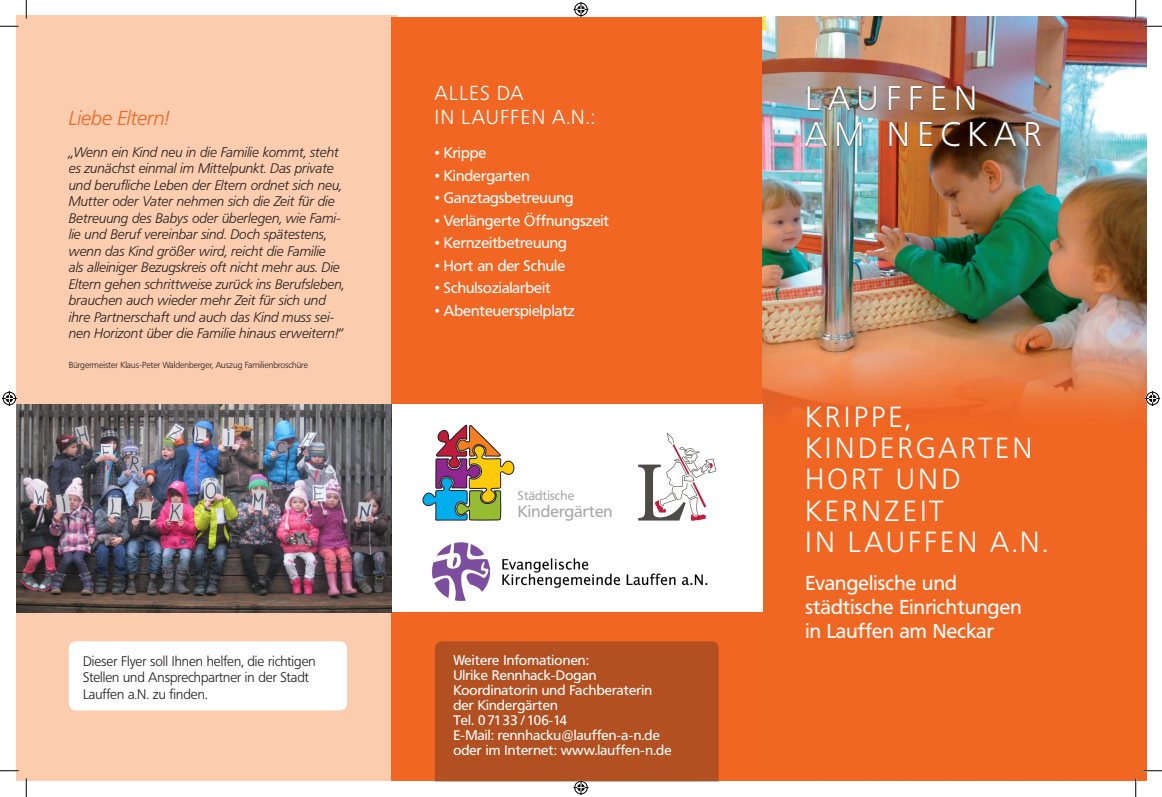
<style>
.page{position:relative;width:1162px;height:797px;background:#fff}
.page>*{position:absolute;margin:0;border:0;box-sizing:border-box;transform-origin:0 0}
.t1{font:300 33.75px "Frutiger BQ";letter-spacing:.22em;color:#fff}
.t2{font:300 28.75px "Frutiger BQ";letter-spacing:.12em;color:#fff}
.t3{font:300 28.75px "Frutiger BQ";letter-spacing:.14em;color:#fff}
.t4{font:20px "Frutiger BQ";letter-spacing:.01em;color:#fff}
.t5{font:300 20px "Frutiger BQ";letter-spacing:.07em;color:#fff}
.t6{font:italic 300 20px "Frutiger BQ";color:#f16623}
.t7{font:16.25px "Frutiger BQ";letter-spacing:.01em;color:#a8a9ad}
.t8{font:15px "Frutiger BQ";color:#fff}
.t9{font:italic 300 13.75px/16.5px "Frutiger BQ";color:#231f20}
.t10{font:13.75px "Frutiger BQ";letter-spacing:.01em;color:#fff}
.t11{font:300 13.75px/16.5px "Frutiger BQ";color:#231f20}
.t12{font:12.5px "Frutiger BQ";letter-spacing:.01em;color:#a8a9ad}
.t13{font:300 8.75px "Frutiger BQ";color:#231f20}
</style>
<div class="page">
<div style="left:16px;top:16px;width:380px;height:765px;background:#fbccae"></div>
<div style="left:391px;top:17px;width:372px;height:763px;background:#f16623"></div>
<img style="left:763px;top:17px;width:383px;height:763px">
<div style="left:435px;top:641px;width:283px;height:140px;background:#b35022"></div>
<div style="left:391px;top:405px;width:372px;height:207px;background:#fff"></div>
<svg style="left:422px;top:424px;width:93px;height:97px"></svg>
<svg style="left:638px;top:432px;width:78px;height:88px"></svg>
<img style="left:804px;top:85px;width:237px;height:62px">
<img style="left:432px;top:542px;width:276px;height:58px">
<img style="left:16px;top:405px;width:375px;height:207px">
<div style="left:69px;top:641px;width:278px;height:69px;background:#fff;border-radius:7px"></div>
<svg style="left:0;top:25px;width:19px;height:2px"></svg>
<svg style="left:1143px;top:25px;width:19px;height:2px"></svg>
<svg style="left:0;top:770px;width:19px;height:1px"></svg>
<svg style="left:1143px;top:770px;width:19px;height:1px"></svg>
<svg style="left:25px;top:0;width:2px;height:19px"></svg>
<svg style="left:25px;top:778px;width:2px;height:19px"></svg>
<svg style="left:1135px;top:0;width:1px;height:19px"></svg>
<svg style="left:1135px;top:778px;width:1px;height:19px"></svg>
<svg style="left:573px;top:2px;width:15px;height:15px"></svg>
<svg style="left:573px;top:780px;width:15px;height:15px"></svg>
<svg style="left:2px;top:391px;width:15px;height:15px"></svg>
<svg style="left:1145px;top:391px;width:15px;height:15px"></svg>
<p class="t6" style="left:69px;top:107px;width:101px">Liebe Eltern!</p>
<p class="t9" style="left:69px;top:144px;width:277px">„Wenn ein Kind neu in die Familie kommt, steht es zunächst einmal im Mittelpunkt. Das private und berufliche Leben der Eltern ordnet sich neu, Mutter oder Vater nehmen sich die Zeit für die Betreuung des Babys oder überlegen, wie Fami&shy;lie und Beruf vereinbar sind. Doch spätestens, wenn das Kind größer wird, reicht die Familie<br>als alleiniger Bezugskreis oft nicht mehr aus. Die Eltern gehen schrittweise zurück ins Berufsleben,</p>
<p class="t9" style="left:69px;top:292px;width:275px">brauchen auch wieder mehr Zeit für sich und ihre Partnerschaft und auch das Kind muss sei&shy;nen Horizont über die Familie hinaus erweitern!“</p>
<p class="t13" style="left:69px;top:360px;width:241px">Bürgermeister Klaus-Peter Waldenberger, Auszug Familienbroschüre</p>
<p class="t11" style="left:83px;top:653px;width:234px">Dieser Flyer soll Ihnen helfen, die richtigen<br>Stellen und Ansprechpartner in der Stadt<br>Lauffen a.N. zu finden.</p>
<p class="t5" style="left:435px;top:82px;width:90px">ALLES DA</p>
<p class="t5" style="left:435px;top:106px;width:161px">IN LAUFFEN A.N.:</p>
<p class="t8" style="left:435px;top:144px;width:53px">• Krippe</p>
<p class="t8" style="left:435px;top:166px;width:96px">• Kindergarten</p>
<p class="t8" style="left:435px;top:189px;width:140px">• Ganztagsbetreuung</p>
<p class="t8" style="left:435px;top:211px;width:176px">• Verlängerte Öffnungszeit</p>
<p class="t8" style="left:435px;top:234px;width:134px">• Kernzeitbetreuung</p>
<p class="t8" style="left:435px;top:256px;width:132px">• Hort an der Schule</p>
<p class="t8" style="left:435px;top:279px;width:117px">• Schulsozialarbeit</p>
<p class="t8" style="left:435px;top:301px;width:141px">• Abenteuerspielplatz</p>
<p class="t12" style="left:518px;top:488px;width:58px">Städtische</p>
<p class="t7" style="left:518px;top:501px;width:96px">Kindergärten</p>
<p class="t10" style="left:453px;top:652px;width:137px">Weitere Infomationen:</p>
<p class="t10" style="left:453px;top:667px;width:145px">Ulrike Rennhack-Dogan</p>
<p class="t10" style="left:453px;top:682px;width:200px">Koordinatorin und Fachberaterin</p>
<p class="t10" style="left:453px;top:697px;width:106px">der Kindergärten</p>
<p class="t10" style="left:453px;top:712px;width:115px">Tel. 0 7133 / 106-14</p>
<p class="t10" style="left:453px;top:727px;width:208px">E-Mail: rennhacku@lauffen-a-n.de</p>
<p class="t10" style="left:453px;top:742px;width:220px">oder im Internet: www.lauffen-n.de</p>
<p class="t1" style="left:805px;top:79px;width:173px">LAUFFEN</p>
<p class="t1" style="left:805px;top:115px;width:237px">AM NECKAR</p>
<p class="t2" style="left:805px;top:400px;width:106px">KRIPPE,</p>
<p class="t2" style="left:805px;top:431px;width:228px">KINDERGARTEN</p>
<p class="t2" style="left:805px;top:462px;width:156px">HORT UND</p>
<p class="t3" style="left:805px;top:494px;width:140px">KERNZEIT</p>
<p class="t2" style="left:805px;top:525px;width:244px">IN LAUFFEN A.N.</p>
<p class="t4" style="left:805px;top:571px;width:153px">Evangelische und</p>
<p class="t4" style="left:805px;top:595px;width:218px">städtische Einrichtungen</p>
<p class="t4" style="left:805px;top:619px;width:190px">in Lauffen am Neckar</p>
</div>
